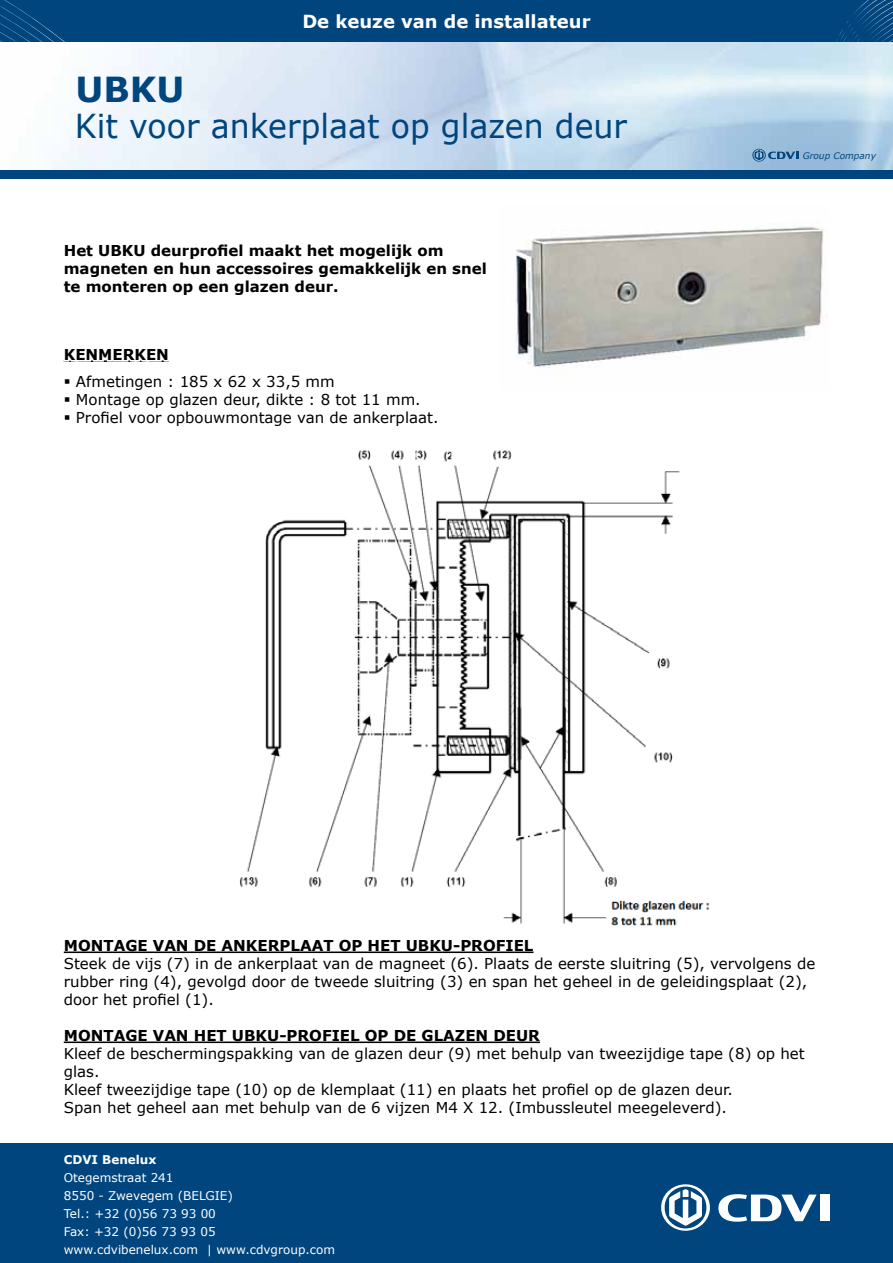
<style>
.page{position:relative;width:893px;height:1263px;background:#fff}
.page>*{position:absolute;margin:0;border:0;box-sizing:border-box;transform-origin:0 0}
.t1{font:700 34.5px "Verdana";color:#00457d}
.t2{font:33px "Verdana";color:#00457d;scale:.96 1}
.t3{font:700 18px "Verdana";color:#fff}
.t4{font:15px/18px "Verdana";color:#000}
.t5{font:700 15px/18px "Verdana";color:#000}
.t6{font:700 15px "Verdana";color:#fff}
.t7{font:12px/18px "Verdana";color:#fff}
.t8{font:700 12px "Verdana";color:#fff}
.t9{font:italic 9px "Verdana";color:#00457d}
</style>
<div class="page">
<div style="left:0;top:0;width:893px;height:43px;background:#00457d"></div>
<svg style="left:0;top:0;width:176px;height:43px"></svg>
<svg style="left:830px;top:0;width:63px;height:43px"></svg>
<div style="left:0;top:1144px;width:893px;height:119px;background:#00457d"></div>
<svg style="left:718px;top:1194px;width:99px;height:28px"></svg>
<div style="left:820px;top:1194px;width:9px;height:27px;background:#fff"></div>
<svg style="left:661px;top:1184px;width:49px;height:47px"></svg>
<svg style="left:52px;top:43px;width:841px;height:127px;background:#d1e2f1"></svg>
<div style="left:0;top:170px;width:893px;height:9px;background:#00457d"></div>
<svg style="left:752px;top:149px;width:47px;height:13px"></svg>
<img style="left:516px;top:226px;width:311px;height:142px">
<img style="left:239px;top:450px;width:471px;height:476px">
<hr style="left:64px;top:951px;width:470px;height:2px;background:#000">
<hr style="left:64px;top:1041px;width:476px;height:2px;background:#000">
<p class="t6" style="left:273px;top:5px;width:349px">Manufacturing Access Control since 1985</p>
<p class="t3" style="left:302px;top:9px;width:290px">De keuze van de installateur</p>
<h1 class="t1" style="left:76px;top:65px;width:107px">Tekst</h1>
<h2 class="t2" style="left:75px;top:103px;width:102px">Merk<sup>®</sup></h2>
<h1 class="t1" style="left:76px;top:65px;width:110px">UBKU</h1>
<h2 class="t2" style="left:75px;top:103px;width:577px">Kit voor ankerplaat op glazen deur</h2>
<p class="t5" style="left:64px;top:241px;width:425px">Het UBKU deurprofiel maakt het mogelijk om magneten en hun accessoires gemakkelijk en snel te monteren op een glazen deur.</p>
<p class="t5" style="left:64px;top:345px;width:107px">KENMERKEN</p>
<p class="t4" style="left:64px;top:372px;width:273px">▪ Afmetingen : 185 x 62 x 33,5 mm</p>
<p class="t4" style="left:64px;top:390px;width:358px">▪ Montage op glazen deur, dikte : 8 tot 11 mm.</p>
<p class="t4" style="left:64px;top:408px;width:376px">▪ Profiel voor opbouwmontage van de ankerplaat.</p>
<p class="t9" style="left:803px;top:150px;width:75px">Group Company</p>
<p class="t5" style="left:64px;top:936px;width:471px">MONTAGE VAN DE ANKERPLAAT OP HET UBKU-PROFIEL</p>
<p class="t4" style="left:64px;top:955px;width:753px">Steek de vijs (7) in de ankerplaat van de magneet (6). Plaats de eerste sluitring (5), vervolgens de rubber ring (4), gevolgd door de tweede sluitring (3) en span het geheel in de geleidingsplaat (2), door het profiel (1).</p>
<p class="t5" style="left:64px;top:1026px;width:478px">MONTAGE VAN HET UBKU-PROFIEL OP DE GLAZEN DEUR</p>
<p class="t4" style="left:64px;top:1045px;width:742px">Kleef de beschermingspakking van de glazen deur (9) met behulp van tweezijdige tape (8) op het glas.<br>Kleef tweezijdige tape (10) op de klemplaat (11) en plaats het profiel op de glazen deur.<br>Span het geheel aan met behulp van de 6 vijzen M4 X 12. (Imbussleutel meegeleverd).</p>
<p class="t8" style="left:64px;top:1151px;width:94px">CDVI Benelux</p>
<p class="t7" style="left:64px;top:1168px;width:273px">Otegemstraat 241<br>8550 - Zwevegem (BELGIE)<br>Tel.: +32 (0)56 73 93 00<br>Fax: +32 (0)56 73 93 05 www.cdvibenelux.com | www.cdvgroup.com</p>
</div>
